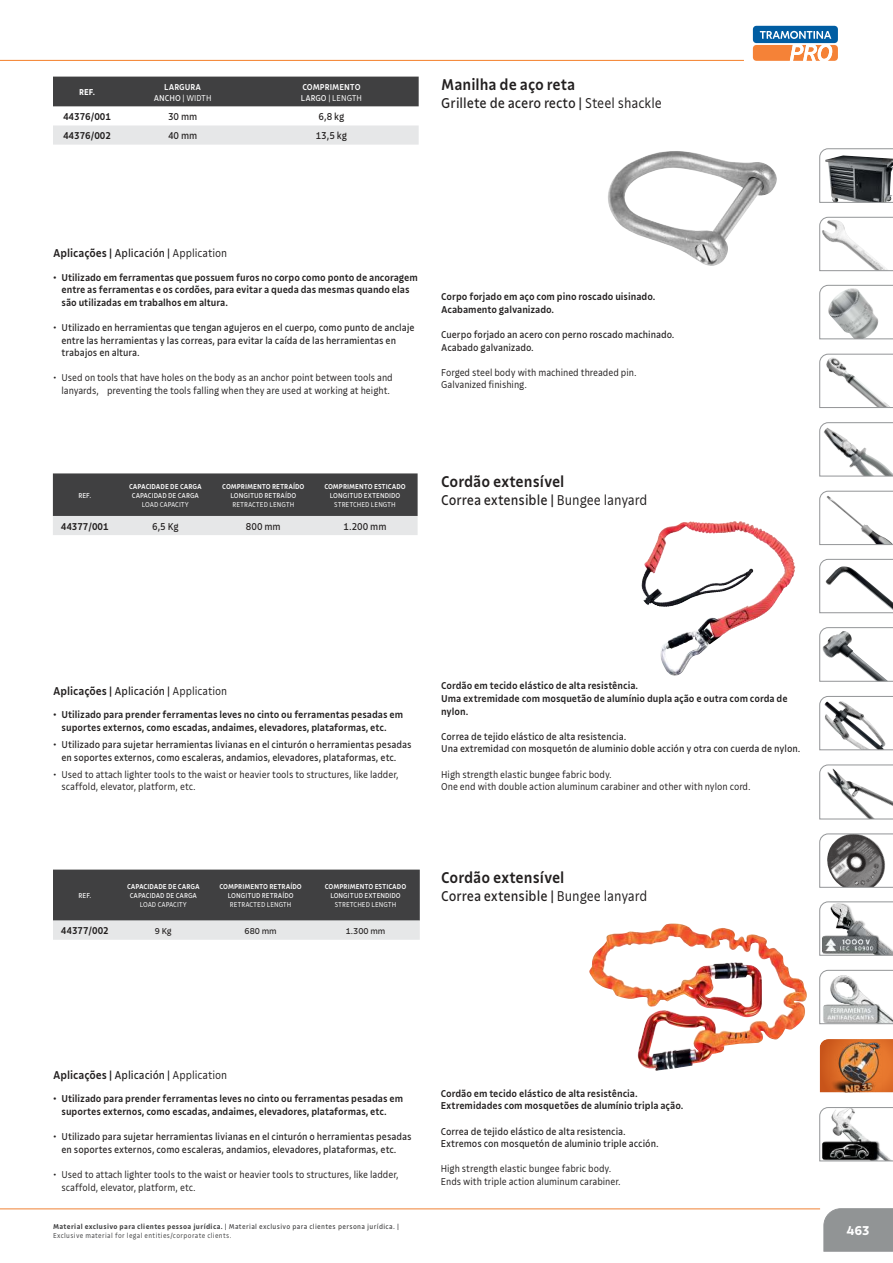
<style>
.page{position:relative;width:893px;height:1263px;background:#fff}
.page>*{position:absolute;margin:0;border:0;box-sizing:border-box;transform-origin:0 0}
.t1{font:500 16.5px "Tramontina Cond Textos";color:#221f1f}
.t2{font:15px "Tramontina Cond Textos";color:#221f1f}
.t3{font:700 13.5px "Tramontina Sm Cd Titulos";color:#fff}
.t4{font:500 12px "Tramontina Cond Textos";color:#221f1f}
.t5{font:10.5px/12.6px "Tramontina Cond Textos";color:#221f1f}
.t6{font:500 10.5px/12.6px "Tramontina Cond Textos";color:#221f1f}
.t7{font:300 10.5px/12.6px "Tramontina Cond Textos";color:#221f1f}
.t8{font:500 9px/10.8px "Tramontina Cond Textos";color:#fff;text-align:center}
.t9{font:9px "Tramontina Sm Cd Textos";color:#221f1f}
.t10{font:700 9px "Tramontina Cond Textos";color:#fff}
.t11{font:300 7.5px/9px "Tramontina Cond Textos";letter-spacing:.05em;color:#404041}
.t12{font:500 7.5px "Tramontina Cond Textos";color:#fff}
.t13{font:7.5px "Tramontina Cond Textos";color:#fff}
.t14{font:300 7.5px "Tramontina Cond Textos";color:#fff}
.s1{font-weight:400}
.s2{font-weight:300}
.s3{font-weight:700}
</style>
<div class="page">
<svg style="left:819px;top:970px;width:74px;height:54px"></svg>
<img style="left:820px;top:1039px;width:73px;height:53px">
<img style="left:829px;top:1039px;width:54px;height:53px">
<svg style="left:819px;top:901px;width:74px;height:55px"></svg>
<svg style="left:819px;top:834px;width:74px;height:54px"></svg>
<svg style="left:819px;top:765px;width:74px;height:54px"></svg>
<svg style="left:819px;top:696px;width:74px;height:54px"></svg>
<svg style="left:819px;top:627px;width:74px;height:55px"></svg>
<svg style="left:819px;top:559px;width:74px;height:54px"></svg>
<svg style="left:819px;top:491px;width:74px;height:54px"></svg>
<svg style="left:819px;top:422px;width:74px;height:54px"></svg>
<svg style="left:819px;top:354px;width:74px;height:54px"></svg>
<svg style="left:819px;top:285px;width:74px;height:54px"></svg>
<svg style="left:819px;top:217px;width:74px;height:54px"></svg>
<svg style="left:819px;top:148px;width:74px;height:55px"></svg>
<svg style="left:819px;top:1107px;width:74px;height:54px"></svg>
<div style="left:753px;top:26px;width:85px;height:17px;background:#005da2;border-radius:4px"></div>
<svg style="left:760px;top:31px;width:71px;height:8px"></svg>
<svg style="left:753px;top:45px;width:85px;height:16px"></svg>
<div style="left:824px;top:1208px;width:69px;height:44px;background:#919495"></div>
<hr style="left:0;top:60px;width:744px;height:1px;background:#f47e28">
<hr style="left:0;top:1209px;width:820px;height:1px;background:#f08133">
<img style="left:608px;top:151px;width:169px;height:115px">
<div style="left:53px;top:77px;width:366px;height:29px;background:#404041"></div>
<svg style="left:53px;top:125px;width:366px;height:20px;background:#e7e7e8"></svg>
<img style="left:699px;top:521px;width:35px;height:3px">
<svg style="left:53px;top:473px;width:365px;height:62px;background:#747475"></svg>
<img style="left:589px;top:923px;width:173px;height:95px">
<svg style="left:53px;top:870px;width:367px;height:70px;background:#6e6e6f"></svg>
<p class="t10" style="left:79px;top:88px;width:17px">REF.</p>
<p class="t8" style="left:154px;top:81px;width:59px">LARGURA<br><span class="s1">ANCHO</span> <span class="s2">| WIDTH</span></p>
<p class="t8" style="left:301px;top:81px;width:63px;text-align:left">COMPRIMENTO<br><span class="s1">LARGO</span> <span class="s2">| LENGTH</span></p>
<p class="t6" style="left:63px;top:110px;width:49px">44376/001</p>
<p class="t5" style="left:168px;top:111px;width:31px">30 mm</p>
<p class="t5" style="left:319px;top:111px;width:27px">6,8 kg</p>
<p class="t6" style="left:63px;top:130px;width:49px">44376/002</p>
<p class="t5" style="left:168px;top:130px;width:31px">40 mm</p>
<p class="t5" style="left:316px;top:130px;width:33px">13,5 kg</p>
<h1 class="t1" style="left:441px;top:76px;width:136px">Manilha de aço reta</h1>
<h2 class="t2" style="left:441px;top:95px;width:222px">Grillete de acero recto | <span class="s2">Steel shackle</span></h2>
<p class="t4" style="left:53px;top:248px;width:176px">Aplicações | <span class="s1">Aplicación |</span> <span class="s2">Application</span></p>
<p class="t6" style="left:62px;top:272px;width:358px;text-indent:-9px">• Utilizado em ferramentas que possuem furos no corpo como ponto de ancoragem entre as ferramentas e os cordões, para evitar a queda das mesmas quando elas são utilizadas em trabalhos em altura.</p>
<p class="t5" style="left:62px;top:321px;width:355px;text-indent:-9px">• Utilizado en herramientas que tengan agujeros en el cuerpo, como punto de anclaje entre las herramientas y las correas, para evitar la caída de las herramientas en trabajos en altura.</p>
<p class="t7" style="left:53px;top:372px;width:341px;text-align:center">• Used on tools that have holes on the body as an anchor point between tools and lanyards, preventing the tools falling when they are used at working at height.</p>
<p class="t6" style="left:441px;top:290px;width:216px">Corpo forjado em aço com pino roscado uisinado.<br>Acabamento galvanizado.</p>
<p class="t5" style="left:441px;top:328px;width:235px">Cuerpo forjado an acero con perno roscado machinado.<br>Acabado galvanizado.</p>
<p class="t7" style="left:441px;top:366px;width:197px">Forged steel body with machined threaded pin.<br>Galvanized finishing.</p>
<p class="t13" style="left:78px;top:491px;width:14px">REF.</p>
<p class="t12" style="left:129px;top:482px;width:74px">CAPACIDADE DE CARGA</p>
<p class="t13" style="left:132px;top:491px;width:69px">CAPACIDAD DE CARGA</p>
<p class="t14" style="left:142px;top:501px;width:49px">LOAD CAPACITY</p>
<p class="t12" style="left:222px;top:482px;width:84px">COMPRIMENTO RETRAÍDO</p>
<p class="t13" style="left:231px;top:491px;width:67px">LONGITUD RETRAÍDO</p>
<p class="t14" style="left:233px;top:501px;width:63px">RETRACTED LENGTH</p>
<p class="t12" style="left:324px;top:482px;width:83px">COMPRIMENTO ESTICADO</p>
<p class="t13" style="left:330px;top:491px;width:72px">LONGITUD EXTENDIDO</p>
<p class="t14" style="left:334px;top:501px;width:63px">STRETCHED LENGTH</p>
<p class="t6" style="left:61px;top:520px;width:49px">44377/001</p>
<p class="t5" style="left:152px;top:520px;width:28px">6,5 Kg</p>
<p class="t5" style="left:246px;top:520px;width:36px">800 mm</p>
<p class="t5" style="left:344px;top:520px;width:44px">1.200 mm</p>
<h1 class="t1" style="left:441px;top:473px;width:125px">Cordão extensível</h1>
<h2 class="t2" style="left:441px;top:492px;width:208px">Correa extensible | <span class="s2">Bungee lanyard</span></h2>
<p class="t4" style="left:53px;top:686px;width:176px">Aplicações | <span class="s1">Aplicación |</span> <span class="s2">Application</span></p>
<p class="t6" style="left:62px;top:709px;width:343px;text-indent:-9px">• Utilizado para prender ferramentas leves no cinto ou ferramentas pesadas em suportes externos, como escadas, andaimes, elevadores, plataformas, etc.</p>
<p class="t5" style="left:62px;top:738px;width:352px;text-indent:-9px">• Utilizado para sujetar herramientas livianas en el cinturón o herramientas pesadas en soportes externos, como escaleras, andamios, elevadores, plataformas, etc.</p>
<p class="t7" style="left:62px;top:768px;width:339px;text-indent:-9px">• Used to attach lighter tools to the waist or heavier tools to structures, like ladder, scaffold, elevator, platform, etc.</p>
<p class="t6" style="left:441px;top:680px;width:348px">Cordão em tecido elástico de alta resistência.<br>Uma extremidade com mosquetão de alumínio dupla ação e outra com corda de nylon.</p>
<p class="t5" style="left:441px;top:730px;width:361px">Correa de tejido elástico de alta resistencia.<br>Una extremidad con mosquetón de aluminio doble acción y otra con cuerda de nylon.</p>
<p class="t7" style="left:441px;top:768px;width:311px">High strength elastic bungee fabric body.<br>One end with double action aluminum carabiner and other with nylon cord.</p>
<p class="t13" style="left:78px;top:892px;width:14px">REF.</p>
<p class="t12" style="left:127px;top:883px;width:74px">CAPACIDADE DE CARGA</p>
<p class="t13" style="left:130px;top:892px;width:69px">CAPACIDAD DE CARGA</p>
<p class="t14" style="left:140px;top:901px;width:49px">LOAD CAPACITY</p>
<p class="t12" style="left:220px;top:883px;width:84px">COMPRIMENTO RETRAÍDO</p>
<p class="t13" style="left:228px;top:892px;width:67px">LONGITUD RETRAÍDO</p>
<p class="t14" style="left:230px;top:901px;width:63px">RETRACTED LENGTH</p>
<p class="t12" style="left:325px;top:883px;width:83px">COMPRIMENTO ESTICADO</p>
<p class="t13" style="left:330px;top:892px;width:72px">LONGITUD EXTENDIDO</p>
<p class="t14" style="left:335px;top:901px;width:63px">STRETCHED LENGTH</p>
<p class="t6" style="left:61px;top:925px;width:49px">44377/002</p>
<p class="t9" style="left:155px;top:926px;width:19px">9 Kg</p>
<p class="t9" style="left:245px;top:926px;width:34px">680 mm</p>
<p class="t9" style="left:346px;top:926px;width:41px">1.300 mm</p>
<h1 class="t1" style="left:441px;top:869px;width:125px">Cordão extensível</h1>
<h2 class="t2" style="left:441px;top:888px;width:208px">Correa extensible | <span class="s2">Bungee lanyard</span></h2>
<p class="t4" style="left:53px;top:1070px;width:176px">Aplicações | <span class="s1">Aplicación |</span> <span class="s2">Application</span></p>
<p class="t6" style="left:62px;top:1093px;width:343px;text-indent:-9px">• Utilizado para prender ferramentas leves no cinto ou ferramentas pesadas em suportes externos, como escadas, andaimes, elevadores, plataformas, etc.</p>
<p class="t5" style="left:62px;top:1130px;width:352px;text-indent:-9px">• Utilizado para sujetar herramientas livianas en el cinturón o herramientas pesadas en soportes externos, como escaleras, andamios, elevadores, plataformas, etc.</p>
<p class="t7" style="left:62px;top:1169px;width:339px;text-indent:-9px">• Used to attach lighter tools to the waist or heavier tools to structures, like ladder, scaffold, elevator, platform, etc.</p>
<p class="t11" style="left:53px;top:1222px;width:347px"><span class="s3">Material exclusivo para clientes pessoa jurídica.</span> <span class="s1">| Material exclusivo para clientes persona jurídica. |<br></span>Exclusive material for legal entities/corporate clients.</p>
<p class="t6" style="left:441px;top:1087px;width:244px">Cordão em tecido elástico de alta resistência.<br>Extremidades com mosquetões de alumínio tripla ação.</p>
<p class="t5" style="left:441px;top:1125px;width:219px">Correa de tejido elástico de alta resistencia.<br>Extremos con mosquetón de aluminio triple acción.</p>
<p class="t7" style="left:441px;top:1163px;width:182px">High strength elastic bungee fabric body.<br>Ends with triple action aluminum carabiner.</p>
<p class="t3" style="left:846px;top:1224px;width:25px">463</p>
</div>
